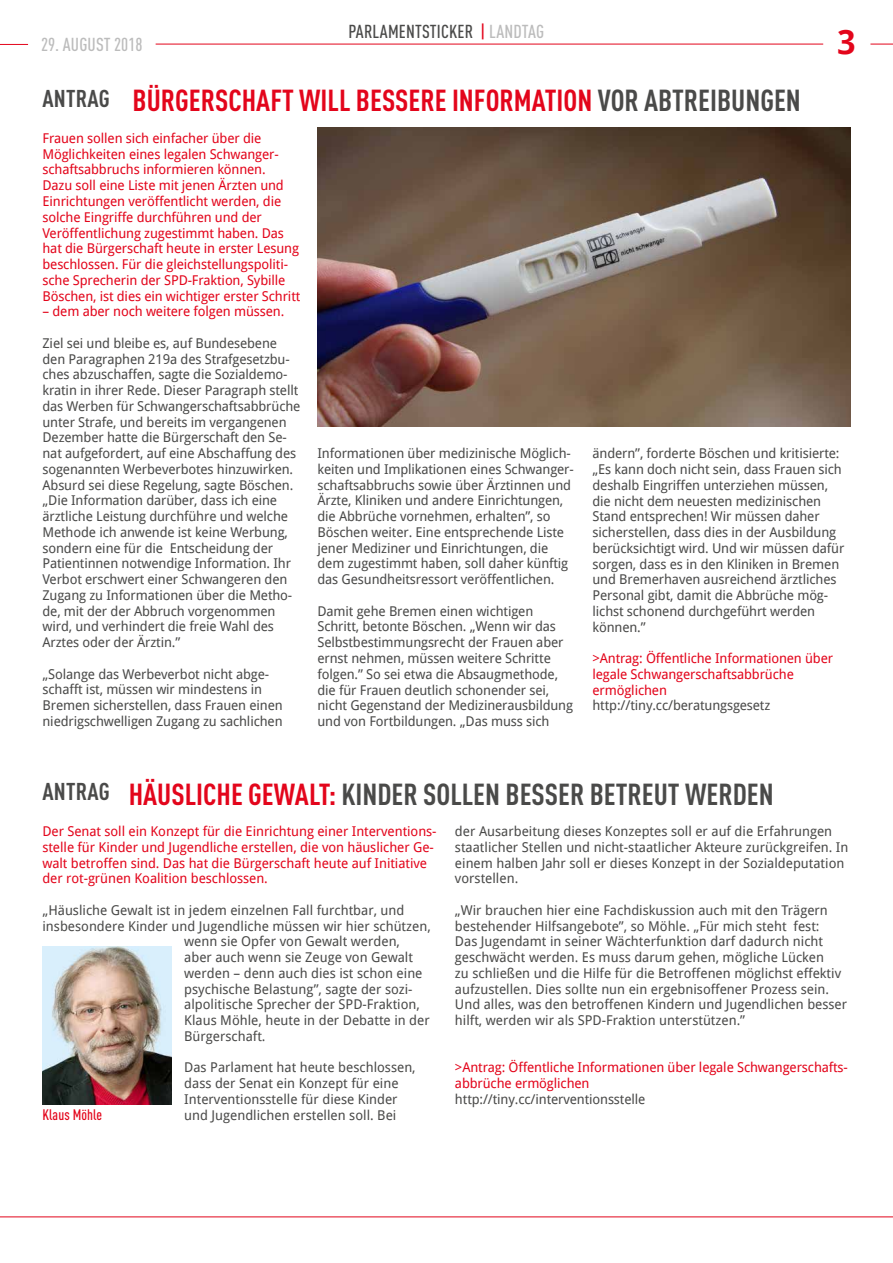
<style>
.page{position:relative;width:893px;height:1263px;background:#fff}
.page>*{position:absolute;margin:0;border:0;box-sizing:border-box;transform-origin:0 0}
.t1{font:700 33px "Droid Sans Pro";color:#e3051b}
.t2{font:700 condensed 30px "DINOT";color:#e3051b}
.t3{font:700 condensed 30px "DINOT";color:#4a4a49}
.t4{font:500 condensed 18.6px "DINOT";letter-spacing:.01em;color:#4a4a49}
.t5{font:500 condensed 18.6px "DINOT";letter-spacing:.005em;color:#bcbcbc}
.t6{font:500 condensed 15px "DINOT";letter-spacing:.005em;color:#e3051b}
.t7{font:13.5px/15.8px "Droid Sans Pro";letter-spacing:-.01em;color:#4a4a49}
.t8{font:13.5px/15.8px "Droid Sans Pro";letter-spacing:-.01em;color:#e3051b}
.s1{color:#e3051b}
.s2{color:#bcbcbc}
.s3{font-size:24px;color:#4a4a49}
.s4{color:#4a4a49}
.s5{font-size:24px}
</style>
<div class="page">
<hr style="left:0;top:1216px;width:893px;height:1px;background:#e3051b">
<hr style="left:156px;top:44px;width:667px;height:1px;background:#e3051b">
<svg style="left:0;top:44px;width:28px;height:1px"></svg>
<svg style="left:870px;top:44px;width:23px;height:1px"></svg>
<img style="left:318px;top:127px;width:532px;height:299px">
<img style="left:43px;top:946px;width:128px;height:158px">
<h3 class="t4" style="left:349px;top:20px;width:197px">PARLAMENTSTICKER <span class="s1">|</span> <span class="s2">LANDTAG</span></h3>
<h3 class="t5" style="left:41px;top:34px;width:103px">29. AUGUST 2018</h3>
<h1 class="t1" style="left:837px;top:19px;width:20px">3</h1>
<h2 class="t2" style="left:43px;top:83px;width:760px"><span class="s3">ANTRAG</span> BÜRGERSCHAFT WILL BESSERE INFORMATION <span class="s4">VOR ABTREIBUNGEN</span></h2>
<p class="t8" style="left:43px;top:130px;width:259px">Frauen sollen sich einfacher über die Möglichkeiten eines legalen Schwanger&shy;schaftsabbruchs informieren können.<br>Dazu soll eine Liste mit jenen Ärzten und Einrichtungen veröffentlicht werden, die solche Eingriffe durchführen und der Veröffentlichung zugestimmt haben. Das hat die Bürgerschaft heute in erster Lesung beschlossen. Für die gleichstellungspoliti&shy;sche Sprecherin der SPD-Fraktion, Sybille Böschen, ist dies ein wichtiger erster Schritt</p>
<p class="t8" style="left:43px;top:303px;width:243px">– dem aber noch weitere folgen müssen.</p>
<p class="t7" style="left:43px;top:335px;width:259px">Ziel sei und bleibe es, auf Bundesebene den Paragraphen 219a des Strafgesetzbu&shy;ches abzuschaffen, sagte die Sozialdemo&shy;kratin in ihrer Rede. Dieser Paragraph stellt das Werben für Schwangerschaftsabbrüche unter Strafe, und bereits im vergangenen Dezember hatte die Bürgerschaft den Se&shy;nat aufgefordert, auf eine Abschaffung des sogenannten Werbeverbotes hinzuwirken.<br>Absurd sei diese Regelung, sagte Böschen. „Die Information darüber, dass ich eine ärztliche Leistung durchführe und welche Methode ich anwende ist keine Werbung, sondern eine für die Entscheidung der Patientinnen notwendige Information. Ihr Verbot erschwert einer Schwangeren den Zugang zu Informationen über die Metho&shy;de, mit der der Abbruch vorgenommen wird, und verhindert die freie Wahl des Arztes oder der Ärztin.”</p>
<p class="t7" style="left:43px;top:665px;width:242px">„Solange das Werbeverbot nicht abge&shy;schafft ist, müssen wir mindestens in Bremen sicherstellen, dass Frauen einen niedrigschwelligen Zugang zu sachlichen</p>
<p class="t7" style="left:592px;top:445px;width:253px">ändern”, forderte Böschen und kritisierte: „Es kann doch nicht sein, dass Frauen sich deshalb Eingriffen unterziehen müssen, die nicht dem neuesten medizinischen Stand entsprechen! Wir müssen daher sicherstellen, dass dies in der Ausbildung berücksichtigt wird. Und wir müssen dafür sorgen, dass es in den Kliniken in Bremen und Bremerhaven ausreichend ärztliches Personal gibt, damit die Abbrüche mög&shy;lichst schonend durchgeführt werden können.”</p>
<p class="t8" style="left:592px;top:650px;width:242px">&gt;Antrag: Öffentliche Informationen über legale Schwangerschaftsabbrüche ermöglichen</p>
<p class="t7" style="left:592px;top:697px;width:179px">http://tiny.cc/beratungsgesetz</p>
<p class="t7" style="left:317px;top:445px;width:258px">Informationen über medizinische Möglich&shy;keiten und Implikationen eines Schwanger&shy;schaftsabbruchs sowie über Ärztinnen und Ärzte, Kliniken und andere Einrichtungen, die Abbrüche vornehmen, erhalten”, so Böschen weiter. Eine entsprechende Liste jener Mediziner und Einrichtungen, die dem zugestimmt haben, soll daher künftig das Gesundheitsressort veröffentlichen.</p>
<p class="t7" style="left:317px;top:603px;width:257px">Damit gehe Bremen einen wichtigen Schritt, betonte Böschen. „Wenn wir das Selbstbestimmungsrecht der Frauen aber ernst nehmen, müssen weitere Schritte folgen.” So sei etwa die Absaugmethode, die für Frauen deutlich schonender sei, nicht Gegenstand der Medizinerausbildung und von Fortbildungen. „Das muss sich</p>
<h2 class="t3" style="left:42px;top:776px;width:733px"><span class="s5">ANTRAG</span> <span class="s1">HÄUSLICHE GEWALT:</span> KINDER SOLLEN BESSER BETREUT WERDEN</h2>
<p class="t8" style="left:42px;top:823px;width:396px">Der Senat soll ein Konzept für die Einrichtung einer Interventions&shy;stelle für Kinder und Jugendliche erstellen, die von häuslicher Ge&shy;walt betroffen sind. Das hat die Bürgerschaft heute auf Initiative der rot-grünen Koalition beschlossen.</p>
<p class="t7" style="left:42px;top:902px;width:363px">„Häusliche Gewalt ist in jedem einzelnen Fall furchtbar, und</p>
<p class="t7" style="left:42px;top:917px;width:390px">insbesondere Kinder und Jugendliche müssen wir hier schützen,</p>
<p class="t7" style="left:184px;top:933px;width:217px">wenn sie Opfer von Gewalt werden,</p>
<p class="t7" style="left:184px;top:949px;width:230px">aber auch wenn sie Zeuge von Gewalt</p>
<p class="t7" style="left:184px;top:965px;width:240px">werden – denn auch dies ist schon eine</p>
<p class="t7" style="left:184px;top:980px;width:230px">psychische Belastung”, sagte der sozi-</p>
<p class="t7" style="left:184px;top:996px;width:237px">alpolitische Sprecher der SPD-Fraktion,</p>
<p class="t7" style="left:184px;top:1012px;width:247px">Klaus Möhle, heute in der Debatte in der</p>
<p class="t7" style="left:184px;top:1028px;width:83px">Bürgerschaft.</p>
<p class="t7" style="left:184px;top:1059px;width:233px">Das Parlament hat heute beschlossen, dass der Senat ein Konzept für eine Interventionsstelle für diese Kinder und Jugendlichen erstellen soll. Bei</p>
<p class="t7" style="left:455px;top:823px;width:395px">der Ausarbeitung dieses Konzeptes soll er auf die Erfahrungen staatlicher Stellen und nicht-staatlicher Akteure zurückgreifen. In einem halben Jahr soll er dieses Konzept in der Sozialdeputation vorstellen.</p>
<p class="t7" style="left:455px;top:902px;width:394px">„Wir brauchen hier eine Fachdiskussion auch mit den Trägern bestehender Hilfsangebote”, so Möhle. „Für mich steht fest:<br>Das Jugendamt in seiner Wächterfunktion darf dadurch nicht geschwächt werden. Es muss darum gehen, mögliche Lücken<br>zu schließen und die Hilfe für die Betroffenen möglichst effektiv aufzustellen. Dies sollte nun ein ergebnisoffener Prozess sein.<br>Und alles, was den betroffenen Kindern und Jugendlichen besser hilft, werden wir als SPD-Fraktion unterstützen.”</p>
<p class="t8" style="left:455px;top:1059px;width:394px">&gt;Antrag: Öffentliche Informationen über legale Schwangerschafts&shy;abbrüche ermöglichen</p>
<p class="t7" style="left:455px;top:1091px;width:192px">http://tiny.cc/interventionsstelle</p>
<p class="t6" style="left:43px;top:1105px;width:61px">Klaus Möhle</p>
</div>
